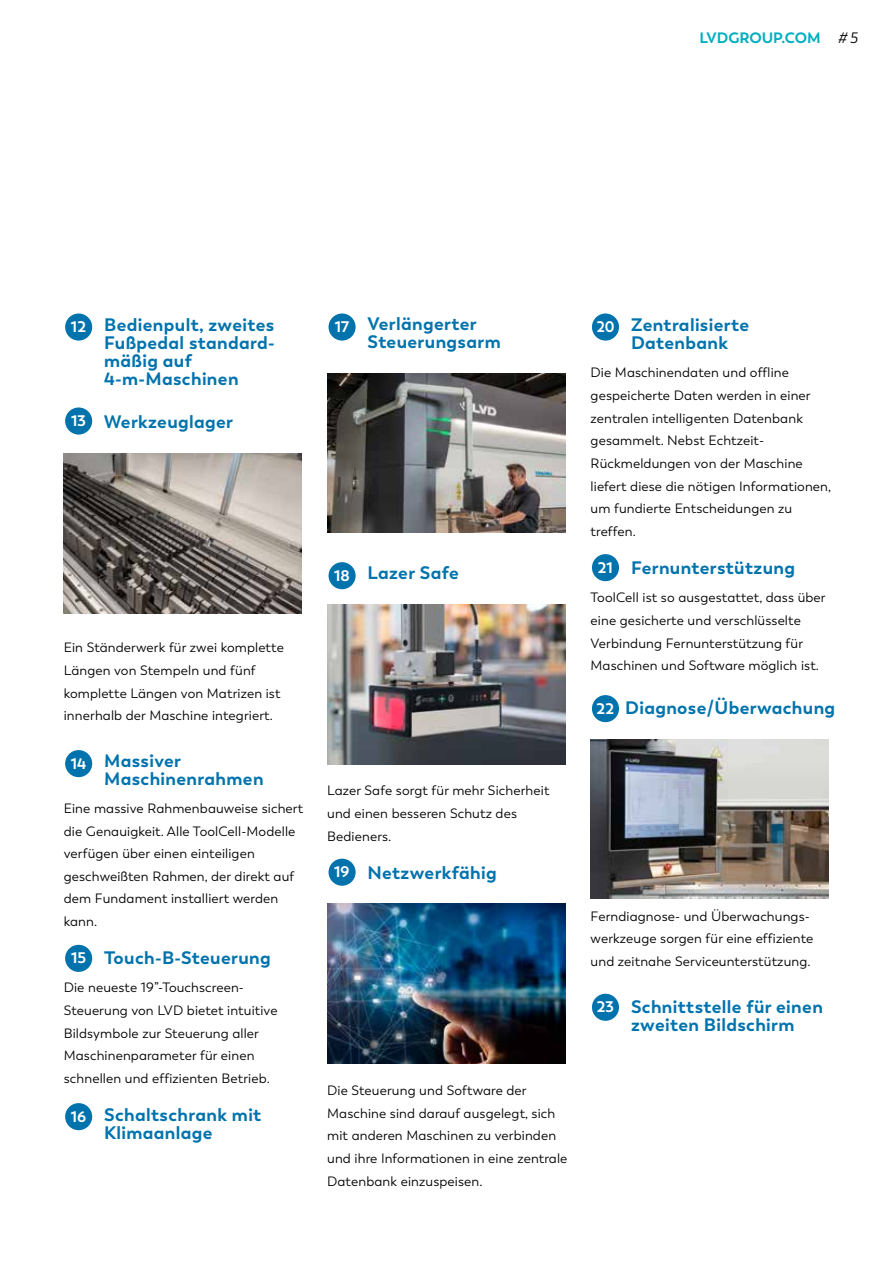
<style>
.page{position:relative;width:893px;height:1263px;background:#fff}
.page>*{position:absolute;margin:0;border:0;box-sizing:border-box;transform-origin:0 0}
.t1{font:700 18px/18px "Trenda";letter-spacing:.02em;color:#0073ad}
.t2{font:700 15px "Trenda";color:#00afbf}
.t3{font:13.5px/22.6px "Trenda";letter-spacing:.01em;color:#000}
.s1{font-weight:400;font-style:italic;color:#000}
.s2{font-size:15.3px;color:#fff}
</style>
<div class="page">
<div style="left:64px;top:313px;width:29px;height:28px;background:#0073ad;border-radius:50%"></div>
<div style="left:64px;top:312px;width:30px;height:30px;border:1px solid #fff;border-radius:50%"></div>
<div style="left:64px;top:407px;width:29px;height:28px;background:#0073ad;border-radius:50%"></div>
<div style="left:64px;top:406px;width:30px;height:30px;border:1px solid #fff;border-radius:50%"></div>
<img style="left:64px;top:453px;width:238px;height:160px">
<div style="left:64px;top:749px;width:29px;height:29px;background:#0073ad;border-radius:50%"></div>
<div style="left:64px;top:749px;width:30px;height:29px;border:1px solid #fff;border-radius:50%"></div>
<div style="left:64px;top:944px;width:29px;height:28px;background:#0073ad;border-radius:50%"></div>
<div style="left:64px;top:943px;width:30px;height:30px;border:1px solid #fff;border-radius:50%"></div>
<div style="left:64px;top:1102px;width:29px;height:29px;background:#0073ad;border-radius:50%"></div>
<div style="left:64px;top:1102px;width:30px;height:29px;border:1px solid #fff;border-radius:50%"></div>
<div style="left:328px;top:313px;width:28px;height:28px;background:#0073ad;border-radius:50%"></div>
<div style="left:327px;top:312px;width:30px;height:30px;border:1px solid #fff;border-radius:50%"></div>
<img style="left:327px;top:373px;width:238px;height:159px">
<div style="left:328px;top:561px;width:28px;height:29px;background:#0073ad;border-radius:50%"></div>
<div style="left:327px;top:561px;width:30px;height:30px;border:1px solid #fff;border-radius:50%"></div>
<img style="left:327px;top:604px;width:238px;height:160px">
<div style="left:328px;top:858px;width:28px;height:28px;background:#0073ad;border-radius:50%"></div>
<div style="left:327px;top:857px;width:30px;height:30px;border:1px solid #fff;border-radius:50%"></div>
<img style="left:327px;top:904px;width:238px;height:160px">
<div style="left:591px;top:313px;width:29px;height:28px;background:#0073ad;border-radius:50%"></div>
<div style="left:591px;top:312px;width:29px;height:30px;border:1px solid #fff;border-radius:50%"></div>
<div style="left:591px;top:553px;width:29px;height:29px;background:#0073ad;border-radius:50%"></div>
<div style="left:591px;top:553px;width:29px;height:29px;border:1px solid #fff;border-radius:50%"></div>
<div style="left:591px;top:694px;width:29px;height:29px;background:#0073ad;border-radius:50%"></div>
<div style="left:591px;top:694px;width:29px;height:29px;border:1px solid #fff;border-radius:50%"></div>
<img style="left:591px;top:739px;width:238px;height:159px">
<div style="left:591px;top:993px;width:29px;height:28px;background:#0073ad;border-radius:50%"></div>
<div style="left:591px;top:992px;width:29px;height:30px;border:1px solid #fff;border-radius:50%"></div>
<p class="t2" style="left:699px;top:28px;width:160px">LVDGROUP.COM <span class="s1"># 5</span></p>
<h1 class="t1" style="left:104px;top:316px;width:172px;text-indent:-33px"><sub>12</sub> Bedienpult, zweites<br>Fußpedal standard&shy;mäßig auf<br>4-m-Maschinen</h1>
<h1 class="t1" style="left:71px;top:413px;width:164px"><span class="s2">13</span> Werkzeuglager</h1>
<p class="t3" style="left:64px;top:636px;width:222px">Ein Ständerwerk für zwei komplette Längen von Stempeln und fünf komplette Längen von Matrizen ist innerhalb der Maschine integriert.</p>
<h1 class="t1" style="left:104px;top:752px;width:161px;text-indent:-33px"><sub>14</sub> Massiver<br>Maschinenrahmen</h1>
<p class="t3" style="left:64px;top:797px;width:241px">Eine massive Rahmenbauweise sichert die Genauigkeit. Alle ToolCell-Modelle verfügen über einen einteiligen geschweißten Rahmen, der direkt auf dem Fundament installiert werden kann.</p>
<h1 class="t1" style="left:71px;top:949px;width:201px"><span class="s2">15</span> Touch-B-Steuerung</h1>
<p class="t3" style="left:64px;top:976px;width:215px">Die neueste 19”-Touchscreen-Steuerung von LVD bietet intuitive Bildsymbole zur Steuerung aller Maschinenparameter für einen schnellen und effizienten Betrieb.</p>
<h1 class="t1" style="left:104px;top:1106px;width:159px;text-indent:-33px"><span class="s2">16</span> Schaltschrank mit<br>Klimaanlage</h1>
<h1 class="t1" style="left:368px;top:315px;width:135px;text-indent:-33px"><sub>17</sub> Verlängerter<br>Steuerungsarm</h1>
<h1 class="t1" style="left:334px;top:564px;width:126px"><sub>18</sub> Lazer Safe</h1>
<h1 class="t1" style="left:631px;top:316px;width:120px;text-indent:-34px"><span class="s2">20</span> Zentralisierte<br>Datenbank</h1>
<p class="t3" style="left:591px;top:362px;width:242px">Die Maschinendaten und offline gespeicherte Daten werden in einer zentralen intelligenten Datenbank gesammelt. Nebst Echtzeit-<br>Rückmeldungen von der Maschine liefert diese die nötigen Informationen, um fundierte Entscheidungen zu treffen.</p>
<h1 class="t1" style="left:598px;top:559px;width:199px"><span class="s2">21</span> Fernunterstützung</h1>
<p class="t3" style="left:591px;top:586px;width:237px">ToolCell ist so ausgestattet, dass über eine gesicherte und verschlüsselte Verbindung Fernunterstützung für Maschinen und Software möglich ist.</p>
<h1 class="t1" style="left:597px;top:699px;width:240px"><span class="s2">22</span> Diagnose/Überwachung</h1>
<p class="t3" style="left:327px;top:779px;width:224px">Lazer Safe sorgt für mehr Sicherheit und einen besseren Schutz des<br>Bedieners.</p>
<h1 class="t1" style="left:334px;top:863px;width:164px"><span class="s2">19</span> Netzwerkfähig</h1>
<p class="t3" style="left:327px;top:1079px;width:242px">Die Steuerung und Software der Maschine sind darauf ausgelegt, sich mit anderen Maschinen zu verbinden und ihre Informationen in eine zentrale Datenbank einzuspeisen.</p>
<p class="t3" style="left:591px;top:905px;width:224px">Ferndiagnose- und Überwachungs&shy;werkzeuge sorgen für eine effiziente und zeitnahe Serviceunterstützung.</p>
<h1 class="t1" style="left:597px;top:997px;width:228px;text-align:center"><span class="s2">23</span> Schnittstelle für einen zweiten Bildschirm</h1>
</div>
